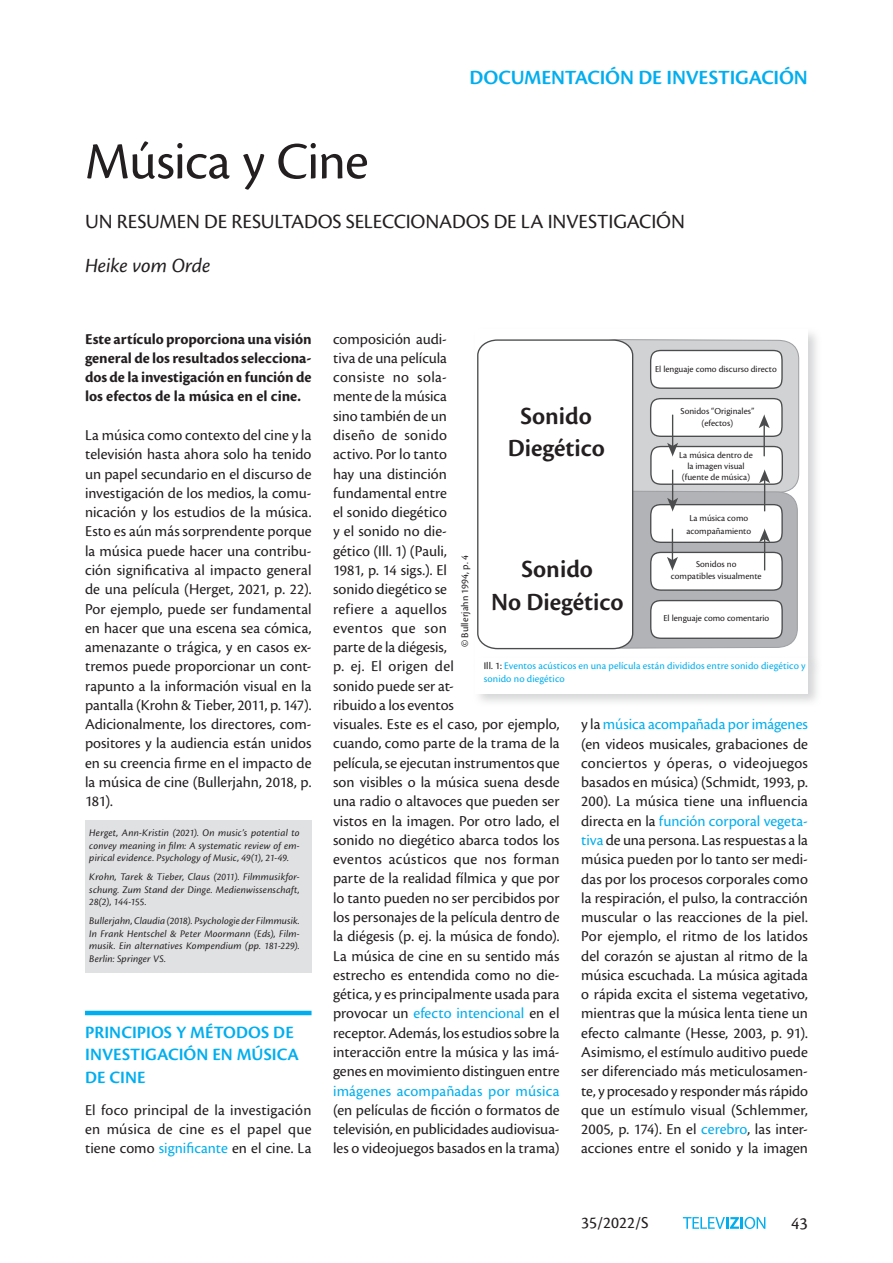
<style>
.page{position:relative;width:893px;height:1263px;background:#fff}
.page>*{position:absolute;margin:0;border:0;box-sizing:border-box;transform-origin:0 0}
.t1{font:54px "Cronos Pro";letter-spacing:-.015em;color:#231f20}
.t2{font:600 25.65px/32.2px "Cronos Pro";color:#231f20;text-align:center}
.t3{font:21px "Cronos Pro";letter-spacing:-.01em;color:#231f20}
.t4{font:600 21px "Cronos Pro";letter-spacing:-.005em;color:#00aeef}
.t5{font:italic 21px "Cronos Pro";letter-spacing:-.005em;color:#231f20}
.t6{font:600 18px/22.5px "Cronos Pro";letter-spacing:.005em;color:#00aeef}
.t7{font:18px "Cronos Pro";color:#231f20}
.t8{font:17.25px "Cronos Pro";color:#231f20}
.t9{font:15.75px/19.4px "Cronos Pro";color:#231f20;text-align:justify}
.t10{font:700 15.75px/19.4px "Cronos Pro";color:#231f20;text-align:justify}
.t11{font:15.75px "Cronos Pro";letter-spacing:.01em;color:#00aeef}
.t12{font:italic 10.5px/12.6px "Cronos Pro";letter-spacing:.015em;color:#231f20;text-align:justify}
.t13{font:10.5px/12.6px "Cronos Pro";letter-spacing:.01em;color:#00aeef}
.t14{font:10.5px "Cronos Pro";letter-spacing:.01em;color:#231f20}
.t15{font:9.45px/12.8px "Cronos Pro";color:#231f20;text-align:center}
.s1{color:#00aeef}
.s2{color:#231f20}
</style>
<div class="page">
<hr style="left:85px;top:1011px;width:227px;height:4px;background:#00aeef">
<div style="left:473px;top:327px;width:349px;height:349px;background:#c7c8ca;opacity:.75"></div>
<div style="left:475px;top:330px;width:333px;height:331px;background:#fff"></div>
<svg style="left:477px;top:339px;width:139px;height:311px"></svg>
<svg style="left:587px;top:339px;width:213px;height:310px"></svg>
<div style="left:473px;top:656px;width:349px;height:51px;background:#c7c8ca;opacity:.75"></div>
<div style="left:475px;top:658px;width:333px;height:35px;background:#fff"></div>
<div style="left:85px;top:821px;width:227px;height:152px;background:#e0e1e3"></div>
<svg style="left:683px;top:1217px;width:82px;height:12px"></svg>
<h3 class="t4" style="left:470px;top:65px;width:340px">DOCUMENTACIÓN DE INVESTIGACIÓN</h3>
<h1 class="t1" style="left:85px;top:130px;width:285px">Música y Cine</h1>
<h3 class="t3" style="left:85px;top:209px;width:601px">UN RESUMEN DE RESULTADOS SELECCIONADOS DE LA INVESTIGACIÓN</h3>
<h3 class="t5" style="left:85px;top:254px;width:127px">Heike vom Orde</h3>
<p class="t10" style="left:85px;top:329px;width:228px">Este artículo proporciona una visión general de los resultados selecciona&shy;dos de la investigación en función de los efectos de la música en el cine.</p>
<p class="t9" style="left:85px;top:425px;width:228px">La música como contexto del cine y la televisión hasta ahora solo ha tenido un papel secundario en el discurso de investigación de los medios, la comu&shy;nicación y los estudios de la música.<br>Esto es aún más sorprendente porque la música puede hacer una contribu&shy;ción significativa al impacto general de una película (Herget, 2021, p. 22).<br>Por ejemplo, puede ser fundamental en hacer que una escena sea cómica, amenazante o trágica, y en casos ex&shy;tremos puede proporcionar un cont&shy;rapunto a la información visual en la pantalla (Krohn &amp; Tieber, 2011, p. 147).<br>Adicionalmente, los directores, com&shy;positores y la audiencia están unidos en su creencia firme en el impacto de la música de cine (Bullerjahn, 2018, p.<br>181).</p>
<p class="t12" style="left:89px;top:826px;width:212px">Herget, Ann-Kristin (2021). On music’s potential to convey meaning in film: A systematic review of em&shy;pirical evidence. Psychology of Music, 49(1), 21-49.</p>
<p class="t12" style="left:89px;top:871px;width:212px">Krohn, Tarek &amp; Tieber, Claus (2011). Filmmusikfor&shy;schung. Zum Stand der Dinge. Medienwissenschaft, 28(2), 144-155.</p>
<p class="t12" style="left:89px;top:915px;width:212px">Bullerjahn, Claudia (2018). Psychologie der Filmmusik.<br>In Frank Hentschel &amp; Peter Moormann (Eds), Film&shy;musik. Ein alternatives Kompendium (pp. 181-229).<br>Berlin: Springer VS.</p>
<p class="t6" style="left:85px;top:1021px;width:215px">PRINCIPIOS Y MÉTODOS DE<br>INVESTIGACIÓN EN MÚSICA<br>DE CINE</p>
<p class="t9" style="left:85px;top:1100px;width:228px">El foco principal de la investigación en música de cine es el papel que tiene como <span class="s1">significante</span> en el cine. La</p>
<p class="t9" style="left:333px;top:329px;width:228px;text-align:left">composición audi-<br>tiva de una película<br>consiste no sola-<br>mente de la música<br>sino también de un<br>diseño de sonido<br>activo. Por lo tanto<br>hay una distinción<br>fundamental entre<br>el sonido diegético<br>y el sonido no die-<br>gético (Ill. 1) (Pauli,<br>1981, p. 14 sigs.). El<br>sonido diegético se<br>refiere a aquellos<br>eventos que son<br>parte de la diégesis,<br>p. ej. El origen del<br>sonido puede ser at-<br>ribuido a los eventos<br>visuales. Este es el caso, por ejemplo, cuando, como parte de la trama de la película, se ejecutan instrumentos que son visibles o la música suena desde una radio o altavoces que pueden ser vistos en la imagen. Por otro lado, el sonido no diegético abarca todos los eventos acústicos que nos forman parte de la realidad fílmica y que por lo tanto pueden no ser percibidos por los personajes de la película dentro de la diégesis (p. ej. la música de fondo).<br>La música de cine en su sentido más estrecho es entendida como no die&shy;gética, y es principalmente usada para provocar un <span class="s1">efecto intencional</span> en el receptor. Además, los estudios sobre la interacciõn entre la música y las imá&shy;genes en movimiento distinguen entre</p>
<p class="t11" style="left:333px;top:1081px;width:228px">imágenes acompañadas por música</p>
<p class="t9" style="left:333px;top:1100px;width:228px">(en películas de ficción o formatos de televisión, en publicidades audiovisua&shy;les o videojuegos basados en la trama)</p>
<p class="t15" style="left:655px;top:362px;width:123px">El lenguaje como discurso directo</p>
<p class="t15" style="left:681px;top:404px;width:75px">Sonidos “Originales” (efectos)</p>
<p class="t15" style="left:679px;top:450px;width:75px;line-height:10.8px">La música dentro de la imagen visual (fuente de música)</p>
<p class="t15" style="left:686px;top:512px;width:66px">La música como acompañamiento</p>
<p class="t15" style="left:671px;top:557px;width:92px">Sonidos no<br>compatibles visualmente</p>
<p class="t15" style="left:663px;top:612px;width:108px">El lenguaje como comentario</p>
<p class="t13" style="left:484px;top:660px;width:323px"><span class="s2">Ill. 1:</span> Eventos acústicos en una película están divididos entre sonido diegético y sonido no diegético</p>
<h2 class="t2" style="left:508px;top:400px;width:99px">Sonido<br>Diegético</h2>
<p class="t14" style="left:459px;top:647px;width:93px;rotate:-90deg">© Bullerjahn 1994, p. 4</p>
<h2 class="t2" style="left:491px;top:554px;width:134px">Sonido<br>No Diegético</h2>
<p class="t9" style="left:581px;top:715px;width:228px">y la <span class="s1">música acompañada por imágenes </span>(en videos musicales, grabaciones de conciertos y óperas, o videojuegos basados en música) (Schmidt, 1993, p.<br>200). La música tiene una influencia directa en la <span class="s1">función corporal vegeta&shy;tiva</span> de una persona. Las respuestas a la música pueden por lo tanto ser medi&shy;das por los procesos corporales como la respiración, el pulso, la contracción muscular o las reacciones de la piel.<br>Por ejemplo, el ritmo de los latidos del corazón se ajustan al ritmo de la música escuchada. La música agitada o rápida excita el sistema vegetativo, mientras que la música lenta tiene un efecto calmante (Hesse, 2003, p. 91).<br>Asimismo, el estímulo auditivo puede ser diferenciado más meticulosamen&shy;te, y procesado y responder más rápido que un estímulo visual (Schlemmer, 2005, p. 174). En el <span class="s1">cerebro</span>, las inter&shy;acciones entre el sonido y la imagen</p>
<p class="t8" style="left:581px;top:1213px;width:69px">35/2022/S</p>
<p class="t7" style="left:791px;top:1213px;width:18px">43</p>
</div>
